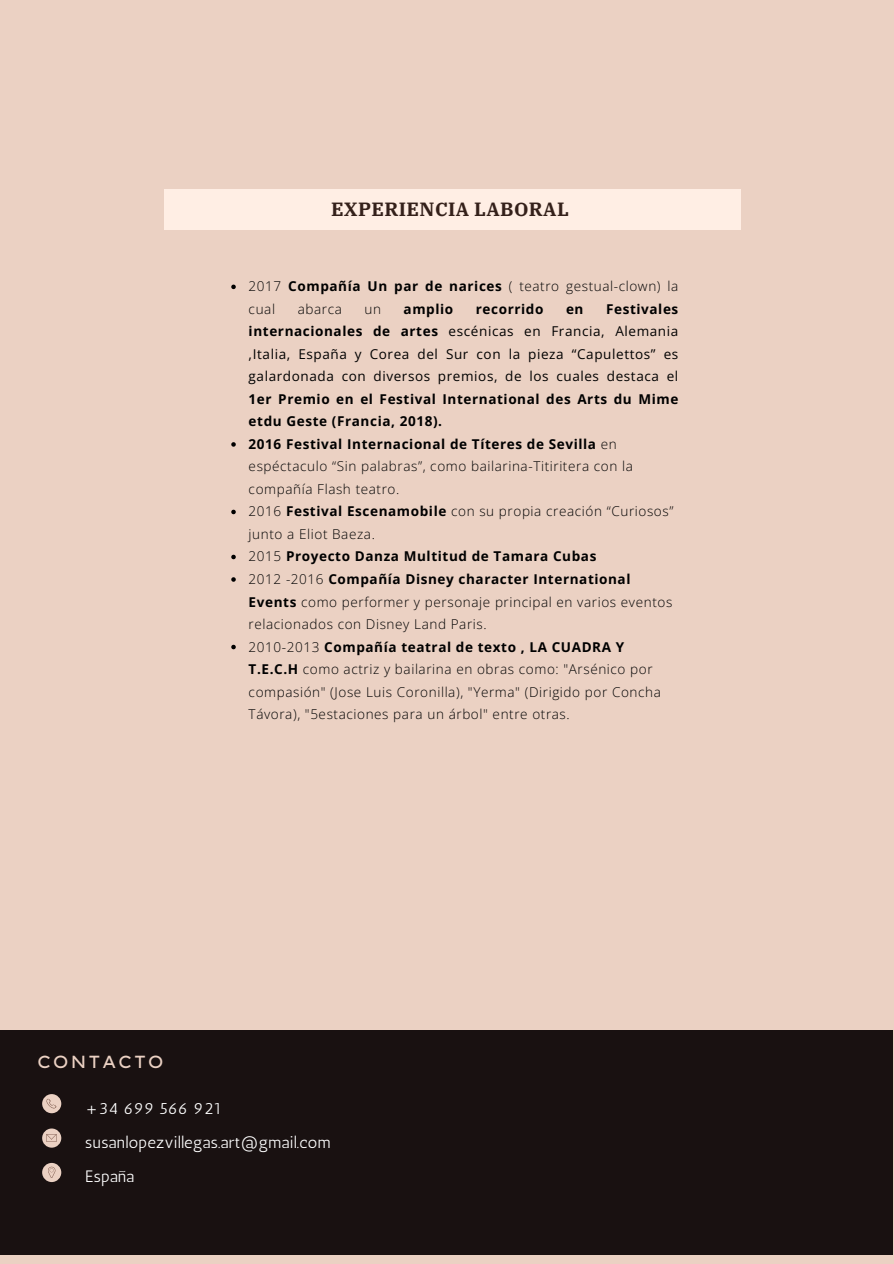
<style>
.page{position:relative;width:894px;height:1264px;background:#fff}
.page>*{position:absolute;margin:0;border:0;box-sizing:border-box;transform-origin:0 0}
.t1{font:700 19.05px "IBM Plex Serif";letter-spacing:.02em;color:#34201a}
.t2{font:17.55px "Lexend Exa";letter-spacing:.1em;color:#ebd1c3}
.t3{font:16.5px/33.8px "Antic";letter-spacing:.02em;color:#fff}
.t4{font:300 13.5px/22.5px "Open Sans";letter-spacing:.045em;color:#000}
.t5{font:13.5px/22.5px "Open Sans";letter-spacing:.045em;color:#000;text-align:justify}
.t6{font:700 13.5px "Open Sans";letter-spacing:.045em;color:#000}
.s1{font-weight:700}
.s2{font-weight:300}
</style>
<div class="page">
<div style="left:0;top:0;width:893px;height:1263px;background:#ebd1c3"></div>
<div style="left:164px;top:190px;width:576px;height:40px;background:#ffeee4"></div>
<svg style="left:231px;top:284px;width:5px;height:5px"></svg>
<svg style="left:231px;top:442px;width:5px;height:4px"></svg>
<svg style="left:231px;top:509px;width:5px;height:5px"></svg>
<svg style="left:231px;top:554px;width:5px;height:5px"></svg>
<svg style="left:231px;top:577px;width:5px;height:4px"></svg>
<svg style="left:231px;top:644px;width:5px;height:5px"></svg>
<div style="left:0;top:1030px;width:893px;height:230px;background:#191111"></div>
<div style="left:42px;top:1094px;width:19px;height:19px;background:#ebd1c3;border-radius:50%"></div>
<svg style="left:46px;top:1098px;width:11px;height:10px"></svg>
<svg style="left:42px;top:1128px;width:19px;height:19px"></svg>
<svg style="left:42px;top:1162px;width:19px;height:19px"></svg>
<svg style="left:46px;top:1134px;width:10px;height:7px"></svg>
<svg style="left:48px;top:1166px;width:7px;height:11px"></svg>
<p class="t1" style="left:331px;top:197px;width:239px">EXPERIENCIA LABORAL</p>
<h1 class="t4" style="left:248px;top:275px;width:431px">2017 <span class="s1">Compañía Un par de narices</span> ( teatro gestual-clown) la cual</h1>
<h1 class="t5" style="left:248px;top:297px;width:431px;text-indent:357px"><span class="s1">Festivales internacionales de artes</span> escénicas en Francia, Alemania ,Italia, España y Corea del Sur con la pieza “Capulettos” es galardonada con diversos premios, de los cuales destaca el <span class="s1">1er Premio en el Festival International des Arts du Mime etdu Geste (Francia, 2018).</span></h1>
<p class="t4" style="left:248px;top:432px;width:385px"><span class="s1">2016 Festival Internacional de Títeres de Sevilla</span> en espéctaculo “Sin palabras”, como bailarina-Titiritera con la compañía Flash teatro.</p>
<p class="t4" style="left:248px;top:500px;width:426px">2016 <span class="s1">Festival Escenamobile</span> con su propia creación “Curiosos” junto a Eliot Baeza.</p>
<p class="t6" style="left:248px;top:547px;width:349px"><span class="s2">2015</span> Proyecto Danza Multitud de Tamara Cubas</p>
<p class="t4" style="left:248px;top:567px;width:425px">2012 -2016 <span class="s1">Compañía Disney character International<br>Events</span> como performer y personaje principal en varios eventos relacionados con Disney Land Paris.</p>
<p class="t4" style="left:248px;top:635px;width:413px">2010-2013 <span class="s1">Compañía teatral de texto , LA CUADRA Y T.E.C.H</span> como actriz y bailarina en obras como: "Arsénico por compasión" (Jose Luis Coronilla), "Yerma" (Dirigido por Concha Távora), "5estaciones para un árbol" entre otras.</p>
<h1 class="t4" style="left:297px;top:297px;width:46px">abarca</h1>
<h1 class="t4" style="left:364px;top:297px;width:18px">un</h1>
<h1 class="t6" style="left:403px;top:299px;width:51px">amplio</h1>
<h1 class="t6" style="left:475px;top:299px;width:69px">recorrido</h1>
<h1 class="t6" style="left:566px;top:299px;width:19px">en</h1>
<h2 class="t2" style="left:37px;top:1050px;width:128px">CONTACTO</h2>
<p class="t3" style="left:85px;top:1091px;width:247px">+34 699 566 921 susanlopezvillegas.art@gmail.com<br>España</p>
</div>
